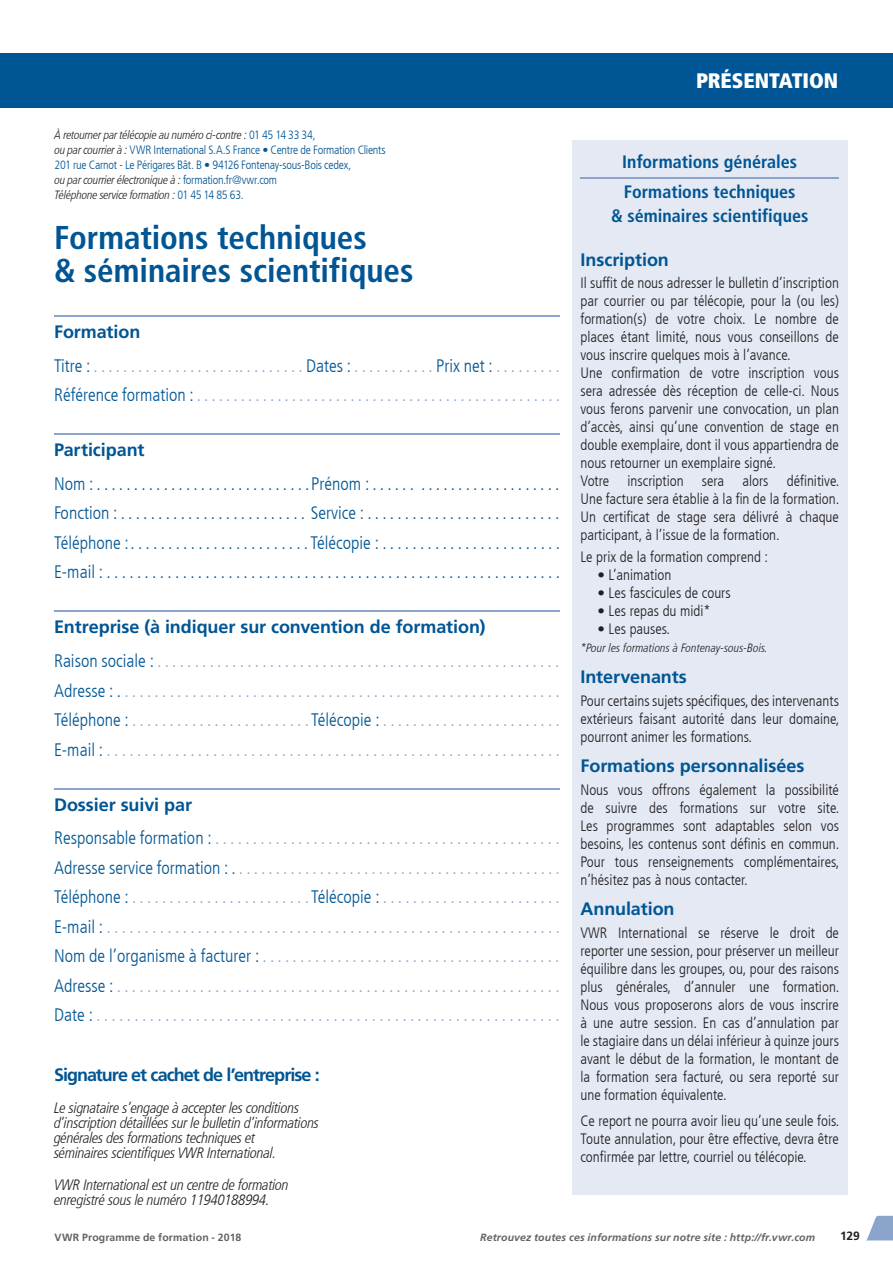
<style>
.page{position:relative;width:893px;height:1263px;background:#fff}
.page>*{position:absolute;margin:0;border:0;box-sizing:border-box;transform-origin:0 0}
.t1{font:700 condensed 33px/33px "Frutiger LT Com";color:#005594}
.t2{font:900 condensed 21px "Frutiger LT Com";letter-spacing:-.005em;color:#fff}
.t3{font:300 condensed 18px/29.5px "Frutiger LT Com";color:#8aa4cb}
.t4{font:300 condensed 18px/29.5px "Frutiger LT Com";color:#005594;text-align:justify}
.t5{font:700 18px "Frutiger LT Com";letter-spacing:-.005em;color:#005594}
.t6{font:700 condensed 18px/30.8px "Frutiger LT Com";color:#005594}
.t7{font:700 18px "Frutiger LT Com";letter-spacing:-.055em;color:#005594}
.t8{font:300 condensed 15px/18px "Frutiger LT Com";color:#231f20;text-align:justify}
.t9{font:italic 300 condensed 15px/15px "Frutiger LT Com";letter-spacing:-.02em;color:#231f20}
.t10{font:300 condensed 12px/15px "Frutiger LT Com";letter-spacing:-.02em;color:#005594}
.t11{font:italic 300 condensed 12px "Frutiger LT Com";color:#231f20}
.t12{font:700 12px "Frutiger LT Com";color:#231f20}
.t13{font:italic 700 10.5px "Frutiger LT Std";letter-spacing:.01em;color:#636366}
.t14{font:700 10.5px "Frutiger LT Com";letter-spacing:.01em;color:#636366}
.s1{font-style:italic;color:#231f20}
.s2{font-weight:700;font-stretch:normal;color:#005594}
.s3{color:#005594}
</style>
<div class="page">
<div style="left:0;top:53px;width:893px;height:55px;background:#005594"></div>
<svg style="left:866px;top:1216px;width:27px;height:24px"></svg>
<div style="left:572px;top:140px;width:276px;height:1055px;background:#e4e9f3"></div>
<hr style="left:54px;top:315px;width:505px;height:1px;background:#8aa4cb">
<hr style="left:54px;top:433px;width:505px;height:2px;background:#8aa4cb">
<hr style="left:54px;top:611px;width:505px;height:1px;background:#8aa4cb">
<hr style="left:54px;top:788px;width:505px;height:1px;background:#8aa4cb">
<hr style="left:580px;top:177px;width:259px;height:2px;background:#8aa4cb">
<p class="t10" style="left:55px;top:127px;width:333px"><span class="s1">À retourner par télécopie au numéro ci-contre :</span> 01 45 14 33 34,<br><span class="s1">ou par courrier à :</span> VWR International S.A.S France • Centre de Formation Clients 201 rue Carnot - Le Périgares Bât. B • 94126 Fontenay-sous-Bois cedex,<br><span class="s1">ou par courrier électronique à :</span> formation.fr@vwr.com<br><span class="s1">Téléphone service formation :</span> 01 45 14 85 63.</p>
<h1 class="t1" style="left:54px;top:221px;width:361px">Formations techniques<br>&amp; séminaires scientifiques</h1>
<p class="t3" style="left:54px;top:315px;width:507px;line-height:33.8px"><span class="s2">Formation<br></span><span class="s3">Titre :</span> . . . . . . . . . . . . . . . . . . . .. . . . . . . . . <span class="s3">Dates :</span> . . . . . . . . . . . <span class="s3">Prix net :</span> . . . . . . . . .</p>
<p class="t3" style="left:54px;top:380px;width:508px"><span class="s3">Référence formation :</span> . . . . . . . . . . . . . . . . . . . . . . . . . . . . . . . . . . . . . . . . . . . . . . . . . .</p>
<p class="t5" style="left:54px;top:439px;width:92px">Participant</p>
<p class="t4" style="left:54px;top:469px;width:508px">Nom : . . . . . . . . . . . . . . . . . . . . . . . . . . . . . Prénom : . . . . . . . . . . . . . . . . . . . . . . . . .<br>Fonction : . . . . . . . . . . . . . . . . . . . . . . . . . Service : . . . . . . . . . . . . . . . . . . . . . . . . . .<br>Téléphone : . . . . . . . . . . . . . . . . . . . . . . . . Télécopie : . . . . . . . . . . . . . . . . . . . . . . . .<br>E-mail : . . . . . . . . . . . . . . . . . . . . . . . . . . . . . . . . . . . . . . . . . . . . . . . . . . . . . . . . . . . .</p>
<p class="t3" style="left:54px;top:610px;width:507px;line-height:33.8px"><span class="s2">Entreprise (à indiquer sur convention de formation)<br></span><span class="s3">Raison sociale :</span> . . . . . . . . . . . . . . . . . . . . . . . . . . . . . . . . . . . . . . . . . . . . . . . . . . . . . .</p>
<p class="t3" style="left:54px;top:676px;width:508px;text-align:justify"><span class="s3">Adresse : .</span> . . . . . . . . . . . . . . . . . . . . . . . . . . . . . . . . . . . . . . . . . . . . . . . . . . . . . . . . . .<br><span class="s3">Téléphone :</span> . . . . . . . . . . . . . . . . . . . . . . . . <span class="s3">Télécopie :</span> . . . . . . . . . . . . . . . . . . . . . . . .<br><span class="s3">E-mail :</span> . . . . . . . . . . . . . . . . . . . . . . . . . . . . . . . . . . . . . . . . . . . . . . . . . . . . . . . . . . . .</p>
<p class="t3" style="left:54px;top:788px;width:507px;line-height:33.8px"><span class="s2">Dossier suivi par<br></span><span class="s3">Responsable formation :</span> . . . . . . . . . . . . . . . . . . . . . . . . . . . . . . . . . . . . . . . . . . . . . .</p>
<p class="t3" style="left:54px;top:853px;width:508px;text-align:justify"><span class="s3">Adresse service formation : .</span> . . . . . . . . . . . . . . . . . . . . . . . . . . . . . . . . . . . . . . . . . . . .<br><span class="s3">Téléphone :</span> . . . . . . . . . . . . . . . . . . . . . . . . <span class="s3">Télécopie :</span> . . . . . . . . . . . . . . . . . . . . . . . .<br><span class="s3">E-mail :</span> . . . . . . . . . . . . . . . . . . . . . . . . . . . . . . . . . . . . . . . . . . . . . . . . . . . . . . . . . . . .<br><span class="s3">Nom de l’organisme à facturer :</span> . . . . . . . . . . . . . . . . . . . . . . . . . . . . . . . . . . . . . . . .<br><span class="s3">Adresse :</span> . . . . . . . . . . . . . . . . . . . . . . . . . . . . . . . . . . . . . . . . . . . . . . . . . . . . . . . . . . .<br><span class="s3">Date :</span> . . . . . . . . . . . . . . . . . . . . . . . . . . . . . . . . . . . . . . . . . . . . . . . . . . . . . . . . . . . . .</p>
<p class="t7" style="left:54px;top:1064px;width:267px">Signature et cachet de l’entreprise :</p>
<p class="t9" style="left:54px;top:1100px;width:267px">Le signataire s’engage à accepter les conditions d’inscription détaillées sur le bulletin d’informations générales des formations techniques et<br>séminaires scientifiques VWR International.</p>
<p class="t9" style="left:54px;top:1177px;width:236px">VWR International est un centre de formation enregistré sous le numéro 11940188994.</p>
<h2 class="t2" style="left:696px;top:68px;width:144px">PRÉSENTATION</h2>
<p class="t6" style="left:622px;top:146px;width:177px">Informations générales<br>Formations techniques</p>
<p class="t6" style="left:611px;top:201px;width:199px">&amp; séminaires scientifiques</p>
<p class="t5" style="left:580px;top:249px;width:90px">Inscription</p>
<p class="t8" style="left:580px;top:274px;width:261px;text-align:left">Il suffit de nous adresser le bulletin d’inscription par courrier ou par télécopie, pour la (ou les) formation(s) de votre choix. Le nombre de places étant limité, nous vous conseillons de vous inscrire quelques mois à l’avance.<br>Une confirmation de votre inscription vous sera adressée dès réception de celle-ci. Nous vous ferons parvenir une convocation, un plan d’accès, ainsi qu’une convention de stage en double exemplaire, dont il vous appartiendra de nous retourner un exemplaire signé.<br>Votre inscription sera alors définitive.<br>Une facture sera établie à la fin de la formation.<br>Un certificat de stage sera délivré à chaque participant, à l’issue de la formation.</p>
<p class="t8" style="left:580px;top:548px;width:189px">Le prix de la formation comprend :</p>
<p class="t8" style="left:597px;top:566px;width:75px">• L’animation</p>
<p class="t8" style="left:597px;top:584px;width:135px">• Les fascicules de cours</p>
<p class="t8" style="left:597px;top:602px;width:115px">• Les repas du midi*</p>
<p class="t8" style="left:597px;top:620px;width:74px">• Les pauses.</p>
<p class="t11" style="left:580px;top:641px;width:189px">*Pour les formations à Fontenay-sous-Bois.</p>
<p class="t5" style="left:580px;top:666px;width:108px">Intervenants</p>
<p class="t8" style="left:580px;top:691px;width:261px">Pour certains sujets spécifiques, des intervenants extérieurs faisant autorité dans leur domaine, pourront animer les formations.</p>
<p class="t5" style="left:580px;top:755px;width:226px">Formations personnalisées</p>
<p class="t8" style="left:580px;top:780px;width:261px">Nous vous offrons également la possibilité de suivre des formations sur votre site.<br>Les programmes sont adaptables selon vos besoins, les contenus sont définis en commun.<br>Pour tous renseignements complémentaires, n’hésitez pas à nous contacter.</p>
<p class="t5" style="left:580px;top:898px;width:96px">Annulation</p>
<p class="t8" style="left:580px;top:923px;width:261px">VWR International se réserve le droit de reporter une session, pour préserver un meilleur équilibre dans les groupes, ou, pour des raisons plus générales, d’annuler une formation.<br>Nous vous proposerons alors de vous inscrire à une autre session. En cas d’annulation par le stagiaire dans un délai inférieur à quinze jours avant le début de la formation, le montant de la formation sera facturé, ou sera reporté sur une formation équivalente.</p>
<p class="t8" style="left:580px;top:1112px;width:261px">Ce report ne pourra avoir lieu qu’une seule fois.<br>Toute annulation, pour être effective, devra être confirmée par lettre, courriel ou télécopie.</p>
<p class="t14" style="left:55px;top:1231px;width:188px">VWR Programme de formation - 2018</p>
<p class="t13" style="left:480px;top:1231px;width:336px">Retrouvez toutes ces informations sur notre site : http://fr.vwr.com</p>
<p class="t12" style="left:840px;top:1229px;width:21px">129</p>
</div>
